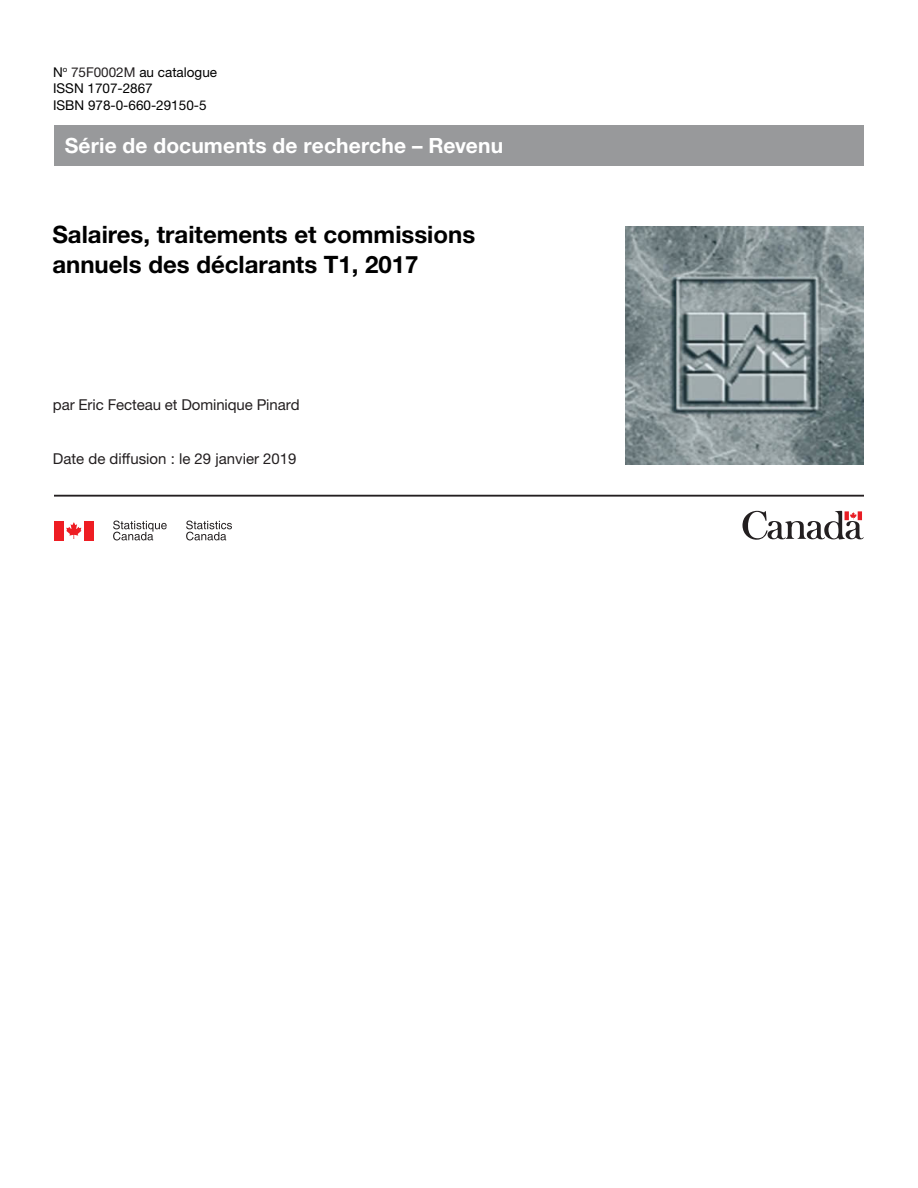
<style>
.page{position:relative;width:918px;height:1188px;background:#fff}
.page>*{position:absolute;margin:0;border:0;box-sizing:border-box;transform-origin:0 0}
.t1{font:700 24px/30px "Helvetica Neue LT Std";color:#000}
.t2{font:700 21px "Helvetica Neue LT Std";letter-spacing:.005em;color:#fff}
.t3{font:15px "Helvetica Neue LT Std";color:#231f20}
.t4{font:13.5px/16.5px "Helvetica Neue LT Std";color:#000}
.s1{color:#231f20}
</style>
<div class="page">
<svg style="left:742px;top:511px;width:122px;height:29px"></svg>
<svg style="left:66px;top:522px;width:16px;height:17px"></svg>
<div style="left:54px;top:521px;width:10px;height:19px;background:#ee1d23"></div>
<div style="left:84px;top:521px;width:10px;height:19px;background:#ee1d23"></div>
<svg style="left:113px;top:521px;width:54px;height:19px"></svg>
<svg style="left:186px;top:521px;width:46px;height:19px"></svg>
<img style="left:625px;top:226px;width:238px;height:238px">
<hr style="left:54px;top:495px;width:810px;height:1px;background:#231f20">
<div style="left:54px;top:125px;width:810px;height:40px;background:#98999b"></div>
<p class="t4" style="left:53px;top:63px;width:166px">N<sup>o</sup> <span class="s1">75F0002M</span> au catalogue<br>ISSN 1707-2867<br>ISBN 978-0-660-29150-5</p>
<h2 class="t2" style="left:65px;top:132px;width:440px">Série de documents de recherche – Revenu</h2>
<h1 class="t1" style="left:52px;top:219px;width:424px">Salaires, traitements et commissions annuels des déclarants T1, 2017</h1>
<p class="t3" style="left:53px;top:395px;width:248px">par Eric Fecteau et Dominique Pinard</p>
<p class="t3" style="left:53px;top:449px;width:245px">Date de diffusion : le 29 janvier 2019</p>
</div>
